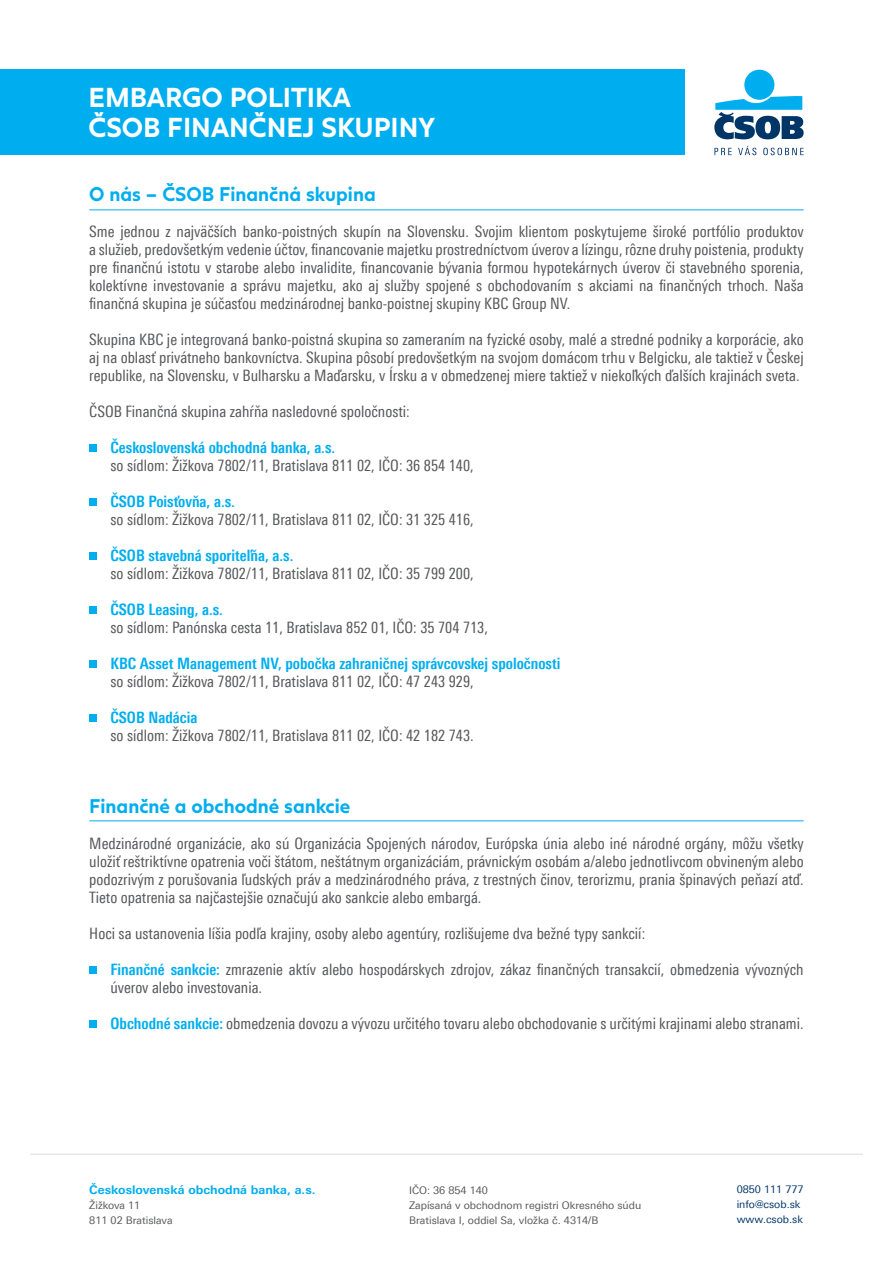
<style>
.page{position:relative;width:893px;height:1263px;background:#fff}
.page>*{position:absolute;margin:0;border:0;box-sizing:border-box;transform-origin:0 0}
.t1{font:700 27px/30px "Juli Sans";color:#fff}
.t2{font:700 19.5px "Juli Sans";color:#00aeef}
.t3{font:15.75px/18px "Linotype Univers 420 Cn";color:#57585a;text-align:justify}
.t4{font:700 15.75px "Linotype Univers 620 Cn";color:#00aeef}
.t5{font:700 12px "Linotype Univers 630";color:#00aeef}
.t6{font:10.5px/15px "Linotype Univers 430";color:#57585a}
.t7{font:10.5px/15px "Linotype Univers 430";color:#003667}
.s1{font-family:"Linotype Univers 620 Cn";font-weight:700;color:#00aeef}
</style>
<div class="page">
<div style="left:0;top:70px;width:684px;height:85px;background:#00aeef"></div>
<hr style="left:30px;top:1154px;width:833px;height:1px;background:#dcdddf">
<div style="left:744px;top:70px;width:30px;height:30px;background:#00aeef;border-radius:50%"></div>
<svg style="left:714px;top:96px;width:90px;height:43px"></svg>
<svg style="left:714px;top:146px;width:90px;height:9px"></svg>
<div style="left:89px;top:445px;width:7px;height:7px;background:#00aeef"></div>
<div style="left:89px;top:499px;width:7px;height:7px;background:#00aeef"></div>
<div style="left:89px;top:553px;width:7px;height:7px;background:#00aeef"></div>
<div style="left:89px;top:607px;width:7px;height:7px;background:#00aeef"></div>
<div style="left:89px;top:661px;width:7px;height:7px;background:#00aeef"></div>
<div style="left:89px;top:715px;width:7px;height:7px;background:#00aeef"></div>
<div style="left:89px;top:967px;width:7px;height:7px;background:#00aeef"></div>
<div style="left:89px;top:1021px;width:7px;height:7px;background:#00aeef"></div>
<hr style="left:89px;top:209px;width:715px;height:1px;background:#00aeef">
<hr style="left:89px;top:820px;width:715px;height:1px;background:#00aeef">
<h1 class="t1" style="left:89px;top:80px;width:348px">EMBARGO POLITIKA<br>ČSOB FINANČNEJ SKUPINY</h1>
<p class="t2" style="left:89px;top:178px;width:288px">O nás – ČSOB Finančná skupina</p>
<p class="t3" style="left:89px;top:223px;width:716px">Sme jednou z najväčších banko-poistných skupín na Slovensku. Svojim klientom poskytujeme široké portfólio produktov a služieb, predovšetkým vedenie účtov, financovanie majetku prostredníctvom úverov a lízingu, rôzne druhy poistenia, produkty pre finančnú istotu v starobe alebo invalidite, financovanie bývania formou hypotekárnych úverov či stavebného sporenia, kolektívne investovanie a správu majetku, ako aj služby spojené s obchodovaním s akciami na finančných trhoch. Naša finančná skupina je súčasťou medzinárodnej banko-poistnej skupiny KBC Group NV.</p>
<p class="t3" style="left:89px;top:331px;width:716px">Skupina KBC je integrovaná banko-poistná skupina so zameraním na fyzické osoby, malé a stredné podniky a korporácie, ako aj na oblasť privátneho bankovníctva. Skupina pôsobí predovšetkým na svojom domácom trhu v Belgicku, ale taktiež v Českej republike, na Slovensku, v Bulharsku a Maďarsku, v Írsku a v obmedzenej miere taktiež v niekoľkých ďalších krajinách sveta.</p>
<p class="t3" style="left:89px;top:403px;width:322px">ČSOB Finančná skupina zahŕňa nasledovné spoločnosti:</p>
<p class="t4" style="left:111px;top:438px;width:226px">Československá obchodná banka, a.s.</p>
<p class="t3" style="left:111px;top:457px;width:365px">so sídlom: Žižkova 7802/11, Bratislava 811 02, IČO: 36 854 140,</p>
<p class="t4" style="left:111px;top:492px;width:126px">ČSOB Poisťovňa, a.s.</p>
<p class="t3" style="left:111px;top:511px;width:365px">so sídlom: Žižkova 7802/11, Bratislava 811 02, IČO: 31 325 416,</p>
<p class="t4" style="left:111px;top:546px;width:184px">ČSOB stavebná sporiteľňa, a.s.</p>
<p class="t3" style="left:111px;top:565px;width:365px">so sídlom: Žižkova 7802/11, Bratislava 811 02, IČO: 35 799 200,</p>
<p class="t4" style="left:111px;top:600px;width:114px">ČSOB Leasing, a.s.</p>
<p class="t3" style="left:111px;top:619px;width:379px">so sídlom: Panónska cesta 11, Bratislava 852 01, IČO: 35 704 713,</p>
<p class="t4" style="left:111px;top:654px;width:451px">KBC Asset Management NV, pobočka zahraničnej správcovskej spoločnosti</p>
<p class="t3" style="left:111px;top:673px;width:365px">so sídlom: Žižkova 7802/11, Bratislava 811 02, IČO: 47 243 929,</p>
<p class="t4" style="left:111px;top:708px;width:88px">ČSOB Nadácia</p>
<p class="t3" style="left:111px;top:727px;width:365px">so sídlom: Žižkova 7802/11, Bratislava 811 02, IČO: 42 182 743.</p>
<p class="t2" style="left:89px;top:790px;width:262px">Finančné a obchodné sankcie</p>
<p class="t3" style="left:89px;top:835px;width:716px">Medzinárodné organizácie, ako sú Organizácia Spojených národov, Európska únia alebo iné národné orgány, môžu všetky uložiť reštriktívne opatrenia voči štátom, neštátnym organizáciám, právnickým osobám a/alebo jednotlivcom obvineným alebo podozrivým z porušovania ľudských práv a medzinárodného práva, z trestných činov, terorizmu, prania špinavých peňazí atď.<br>Tieto opatrenia sa najčastejšie označujú ako sankcie alebo embargá.</p>
<p class="t3" style="left:89px;top:925px;width:557px">Hoci sa ustanovenia líšia podľa krajiny, osoby alebo agentúry, rozlišujeme dva bežné typy sankcií:</p>
<p class="t3" style="left:111px;top:961px;width:695px"><span class="s1">Finančné sankcie:</span> zmrazenie aktív alebo hospodárskych zdrojov, zákaz finančných transakcií, obmedzenia vývozných úverov alebo investovania.</p>
<p class="t3" style="left:111px;top:1015px;width:695px"><span class="s1">Obchodné sankcie:</span> obmedzenia dovozu a vývozu určitého tovaru alebo obchodovanie s určitými krajinami alebo stranami.</p>
<p class="t5" style="left:89px;top:1182px;width:228px">Československá obchodná banka, a.s.</p>
<p class="t6" style="left:89px;top:1197px;width:85px">Žižkova 11<br>811 02 Bratislava</p>
<p class="t6" style="left:409px;top:1182px;width:234px">IČO: 36 854 140<br>Zapísaná v obchodnom registri Okresného súdu<br>Bratislava I, oddiel Sa, vložka č. 4314/B</p>
<p class="t7" style="left:737px;top:1182px;width:68px">0850 111 777 info@csob.sk www.csob.sk</p>
</div>
